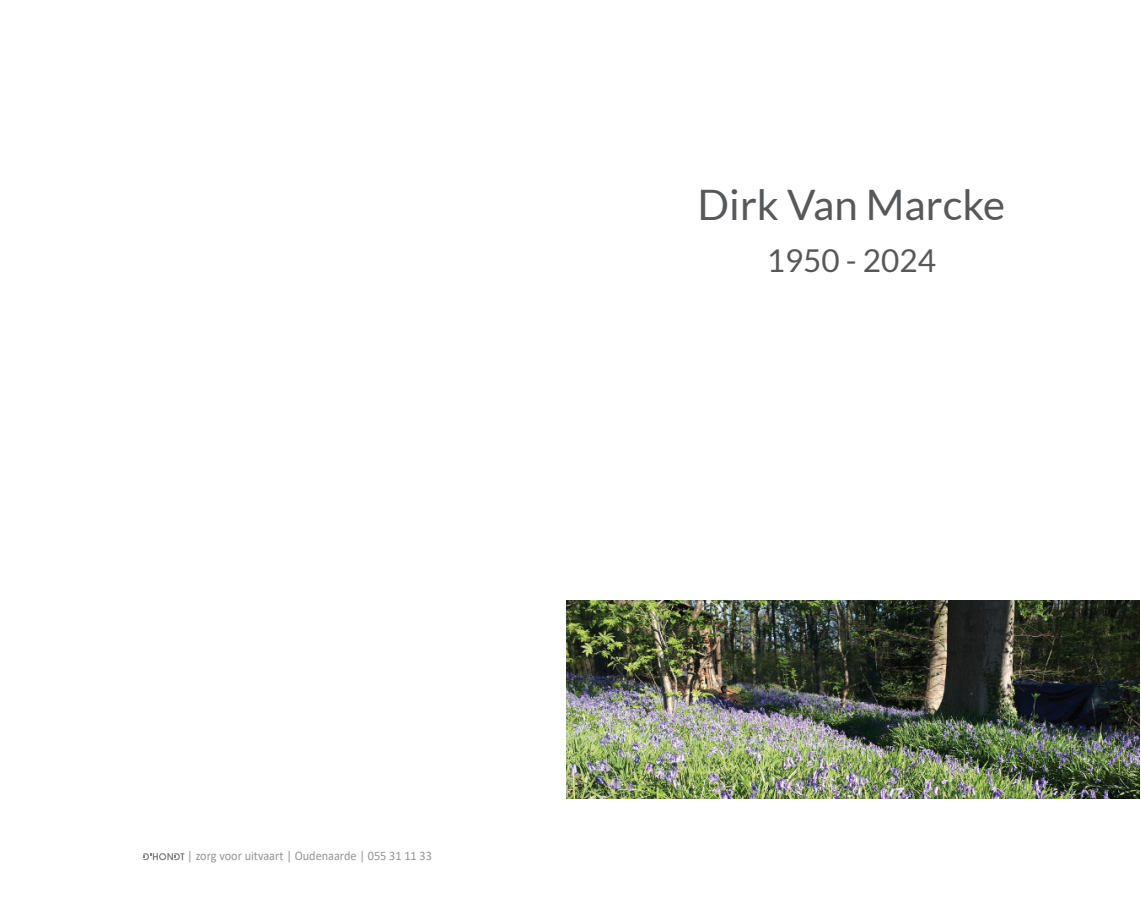
<style>
.page{position:relative;width:1141px;height:918px;background:#fff}
.page>*{position:absolute;margin:0;border:0;box-sizing:border-box;transform-origin:0 0}
.t1{font:42px "Lato";color:#57585a}
.t2{font:31.5px "Lato";color:#57585a}
.t3{font:12.95px "Calibri";color:#939598;scale:.94 1}
</style>
<div class="page">
<img style="left:567px;top:600px;width:572px;height:199px">
<svg style="left:143px;top:853px;width:41px;height:7px"></svg>
<p class="t3" style="left:187px;top:851px;width:262px">| zorg voor uitvaart | Oudenaarde | 055 31 11 33</p>
<h1 class="t1" style="left:698px;top:188px;width:309px">Dirk Van Marcke</h1>
<h2 class="t2" style="left:767px;top:249px;width:171px">1950 - 2024</h2>
</div>
